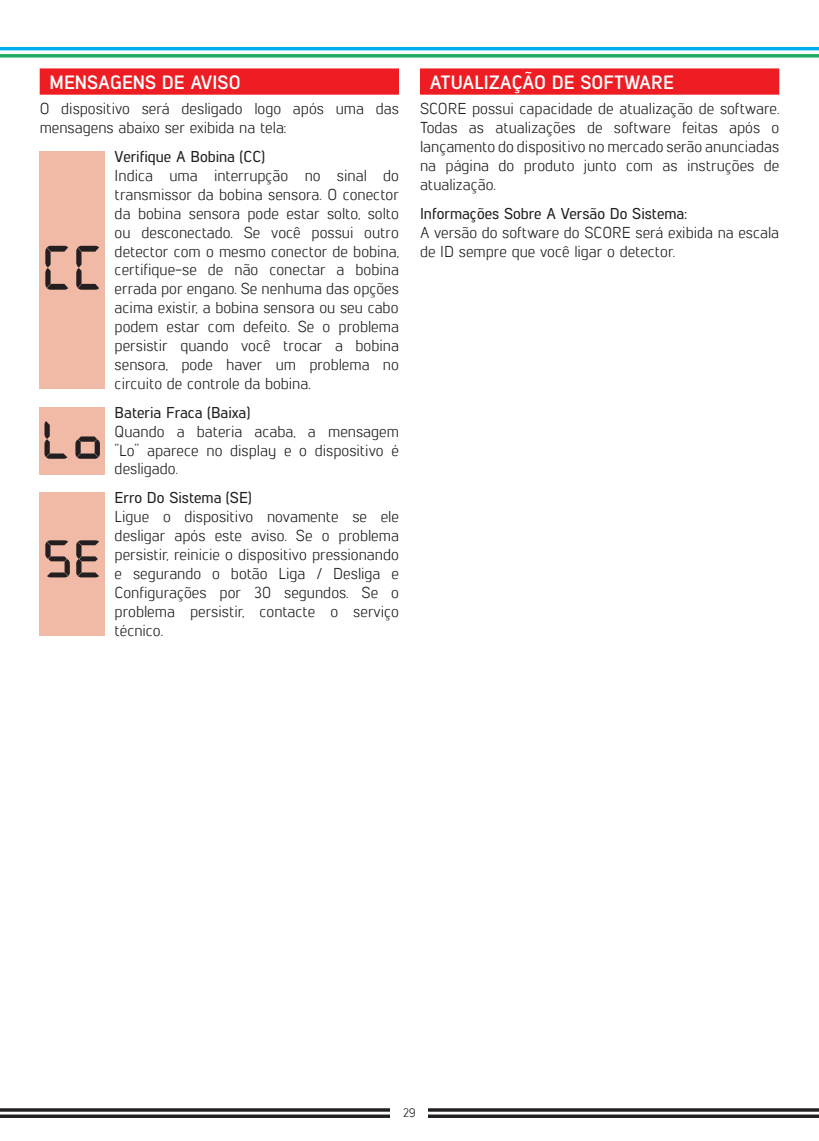
<style>
.page{position:relative;width:819px;height:1141px;background:#fff}
.page>*{position:absolute;margin:0;border:0;box-sizing:border-box;transform-origin:0 0}
.t1{font:700 19.25px "Lintel";color:#fff}
.t2{font:15.75px/18.9px "Lintel";color:#231f20;text-align:justify}
.t3{font:500 15.75px "Lintel";color:#231f20}
.t4{font:12.25px "Lintel";color:#231f20}
</style>
<div class="page">
<svg style="left:0;top:47px;width:819px;height:11px"></svg>
<svg style="left:0;top:1108px;width:819px;height:10px"></svg>
<div style="left:390px;top:1107px;width:38px;height:13px;background:#fff"></div>
<div style="left:40px;top:68px;width:359px;height:27px;background:#ee1d23"></div>
<div style="left:40px;top:151px;width:65px;height:238px;background:#f0baa6"></div>
<svg style="left:45px;top:246px;width:23px;height:44px"></svg>
<svg style="left:76px;top:246px;width:23px;height:44px"></svg>
<div style="left:40px;top:407px;width:65px;height:68px;background:#f0baa6"></div>
<svg style="left:44px;top:421px;width:23px;height:38px"></svg>
<svg style="left:75px;top:436px;width:25px;height:23px"></svg>
<div style="left:40px;top:492px;width:65px;height:144px;background:#f0baa6"></div>
<svg style="left:45px;top:540px;width:25px;height:37px"></svg>
<svg style="left:76px;top:540px;width:23px;height:37px"></svg>
<div style="left:420px;top:68px;width:359px;height:27px;background:#ee1d23"></div>
<p class="t1" style="left:50px;top:69px;width:192px">MENSAGENS DE AVISO</p>
<p class="t2" style="left:40px;top:99px;width:361px">O dispositivo será desligado logo após uma das mensagens abaixo ser exibida na tela:</p>
<p class="t3" style="left:115px;top:146px;width:152px">Verifique A Bobina (CC)</p>
<p class="t2" style="left:115px;top:165px;width:286px">Indica uma interrupção no sinal do transmissor da bobina sensora. O conector da bobina sensora pode estar solto, solto ou desconectado. Se você possui outro detector com o mesmo conector de bobina, certifique-se de não conectar a bobina errada por engano. Se nenhuma das opções acima existir, a bobina sensora ou seu cabo podem estar com defeito. Se o problema persistir quando você trocar a bobina sensora, pode haver um problema no circuito de controle da bobina.</p>
<p class="t3" style="left:115px;top:401px;width:137px">Bateria Fraca (Baixa)</p>
<p class="t2" style="left:115px;top:421px;width:286px">Quando a bateria acaba, a mensagem ‘’Lo’’ aparece no display e o dispositivo é desligado.</p>
<p class="t3" style="left:115px;top:487px;width:138px">Erro Do Sistema (SE)</p>
<p class="t2" style="left:115px;top:507px;width:286px">Ligue o dispositivo novamente se ele desligar após este aviso. Se o problema persistir, reinicie o dispositivo pressionando e segurando o botão Liga / Desliga e Configurações por 30 segundos. Se o problema persistir, contacte o serviço técnico.</p>
<p class="t1" style="left:430px;top:69px;width:245px">ATUALIZAÇÃO DE SOFTWARE</p>
<p class="t2" style="left:420px;top:99px;width:361px">SCORE possui capacidade de atualização de software.<br>Todas as atualizações de software feitas após o lançamento do dispositivo no mercado serão anunciadas na página do produto junto com as instruções de atualização.</p>
<p class="t3" style="left:420px;top:202px;width:268px">Informações Sobre A Versão Do Sistema:</p>
<p class="t2" style="left:420px;top:222px;width:361px">A versão do software do SCORE será exibida na escala de ID sempre que você ligar o detector.</p>
<p class="t4" style="left:403px;top:1104px;width:14px">29</p>
</div>
